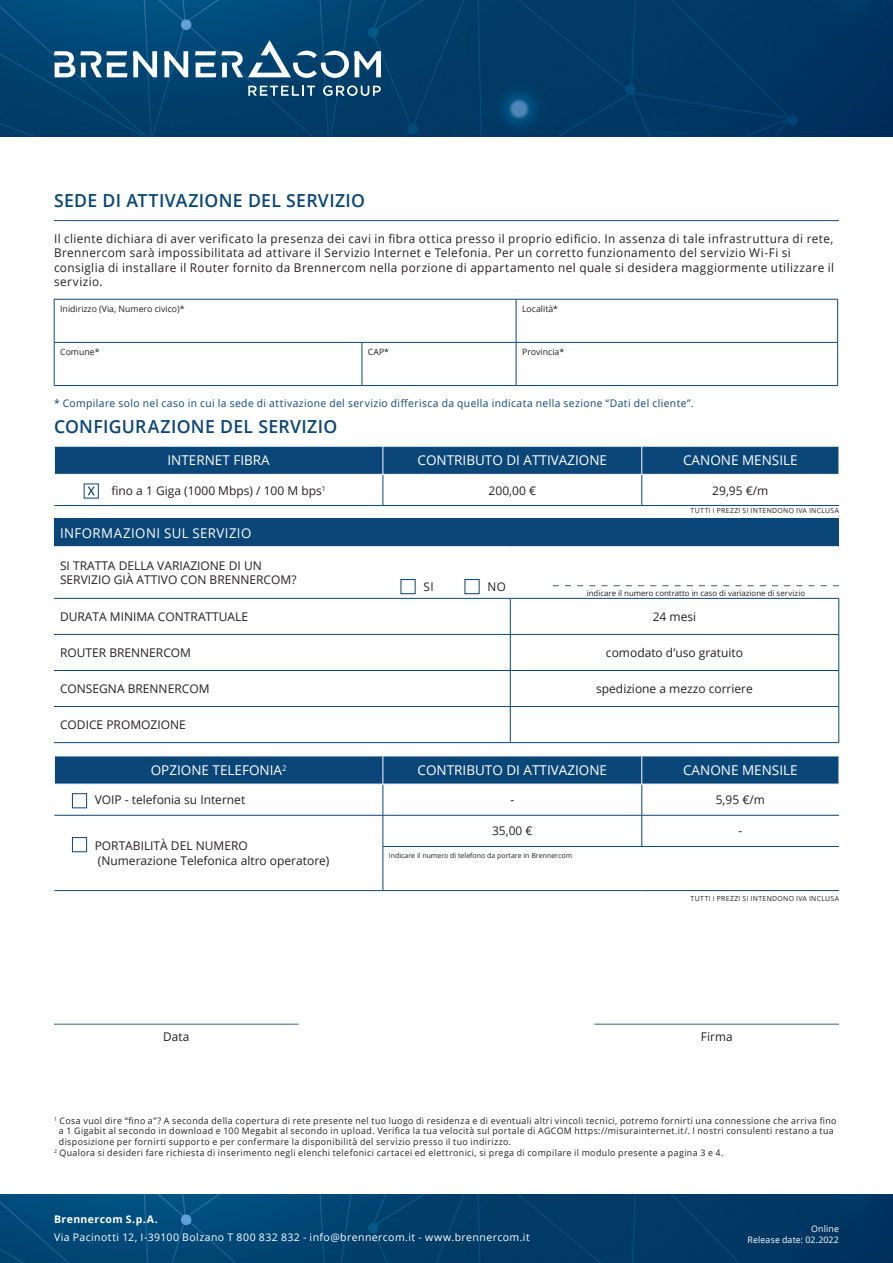
<style>
.page{position:relative;width:893px;height:1263px;background:#fff}
.page>*{position:absolute;margin:0;border:0;box-sizing:border-box;transform-origin:0 0}
.t1{font:600 18px "Open Sans";letter-spacing:.015em;color:#0a4677}
.t2{font:13.5px "Open Sans";color:#fff}
.t3{font:13.5px "Open Sans";letter-spacing:.03em;color:#fff}
.t4{font:12px/14.4px "Open Sans";letter-spacing:.03em;color:#231f20}
.t5{font:12px "Open Sans";color:#231f20}
.t6{font:10.5px "Open Sans";letter-spacing:.04em;color:#0a4677}
.t7{font:10.5px "Open Sans";letter-spacing:.04em;color:#fff}
.t8{font:700 10.5px "Open Sans";letter-spacing:.04em;color:#fff}
.t9{font:9px/10.8px "Open Sans";letter-spacing:.045em;color:#231f20}
.t10{font:9px/10.8px "Open Sans";letter-spacing:.015em;color:#fff;text-align:right}
.t11{font:8.7px "Open Sans";color:#231f20}
.t12{font:7.8px "Open Sans";color:#231f20}
.t13{font:7.05px "Open Sans";letter-spacing:.04em;color:#231f20}
.t14{font:7.05px "Open Sans";color:#231f20}
</style>
<div class="page">
<img style="left:0;top:0;width:893px;height:136px">
<svg style="left:248px;top:86px;width:67px;height:10px"></svg>
<svg style="left:323px;top:85px;width:58px;height:11px"></svg>
<svg style="left:54px;top:51px;width:103px;height:26px"></svg>
<svg style="left:164px;top:51px;width:24px;height:26px"></svg>
<svg style="left:195px;top:40px;width:186px;height:38px"></svg>
<img style="left:0;top:1195px;width:893px;height:68px">
<hr style="left:54px;top:299px;width:308px;height:1px;background:#0a4677">
<hr style="left:54px;top:299px;width:1px;height:43px;background:#0a4677">
<hr style="left:362px;top:299px;width:154px;height:1px;background:#0a4677">
<hr style="left:516px;top:299px;width:322px;height:1px;background:#0a4677">
<hr style="left:516px;top:299px;width:1px;height:43px;background:#0a4677">
<hr style="left:837px;top:299px;width:1px;height:43px;background:#0a4677">
<hr style="left:54px;top:342px;width:308px;height:1px;background:#0a4677">
<hr style="left:54px;top:343px;width:1px;height:42px;background:#0a4677">
<hr style="left:362px;top:342px;width:154px;height:1px;background:#0a4677">
<hr style="left:362px;top:343px;width:1px;height:42px;background:#0a4677">
<hr style="left:516px;top:342px;width:322px;height:1px;background:#0a4677">
<hr style="left:516px;top:343px;width:1px;height:42px;background:#0a4677">
<hr style="left:837px;top:343px;width:1px;height:42px;background:#0a4677">
<hr style="left:54px;top:385px;width:308px;height:1px;background:#0a4677">
<hr style="left:362px;top:385px;width:154px;height:1px;background:#0a4677">
<hr style="left:516px;top:385px;width:322px;height:1px;background:#0a4677">
<div style="left:54px;top:518px;width:785px;height:29px;background:#0a4677"></div>
<hr style="left:54px;top:598px;width:456px;height:1px;background:#0a4677">
<hr style="left:510px;top:598px;width:329px;height:1px;background:#0a4677">
<hr style="left:54px;top:634px;width:456px;height:1px;background:#0a4677">
<hr style="left:510px;top:634px;width:329px;height:1px;background:#0a4677">
<hr style="left:54px;top:670px;width:456px;height:1px;background:#0a4677">
<hr style="left:510px;top:670px;width:329px;height:1px;background:#0a4677">
<hr style="left:54px;top:706px;width:456px;height:1px;background:#0a4677">
<hr style="left:510px;top:706px;width:329px;height:1px;background:#0a4677">
<hr style="left:54px;top:742px;width:456px;height:1px;background:#0a4677">
<hr style="left:510px;top:742px;width:329px;height:1px;background:#0a4677">
<hr style="left:510px;top:598px;width:1px;height:36px;background:#0a4677">
<hr style="left:838px;top:598px;width:1px;height:36px;background:#0a4677">
<hr style="left:510px;top:635px;width:1px;height:35px;background:#0a4677">
<hr style="left:838px;top:635px;width:1px;height:35px;background:#0a4677">
<hr style="left:510px;top:671px;width:1px;height:35px;background:#0a4677">
<hr style="left:838px;top:671px;width:1px;height:35px;background:#0a4677">
<hr style="left:510px;top:707px;width:1px;height:35px;background:#0a4677">
<hr style="left:838px;top:707px;width:1px;height:35px;background:#0a4677">
<hr style="left:54px;top:546px;width:456px;height:1px;background:#fff">
<hr style="left:510px;top:546px;width:329px;height:1px;background:#fff">
<hr style="left:54px;top:220px;width:785px;height:1px;background:#3c5c85">
<hr style="left:54px;top:1024px;width:245px;height:1px;background:#3c5c85">
<hr style="left:594px;top:1024px;width:245px;height:1px;background:#3c5c85">
<svg style="left:88px;top:487px;width:7px;height:8px"></svg>
<hr style="left:383px;top:474px;width:1px;height:31px;background:#0a4677">
<hr style="left:641px;top:474px;width:1px;height:31px;background:#0a4677">
<hr style="left:54px;top:505px;width:329px;height:1px;background:#0a4677">
<hr style="left:383px;top:505px;width:259px;height:1px;background:#0a4677">
<hr style="left:642px;top:505px;width:197px;height:1px;background:#0a4677">
<hr style="left:383px;top:474px;width:259px;height:1px;background:#fff">
<svg style="left:54px;top:446px;width:785px;height:28px;background:#134c7c"></svg>
<div style="left:84px;top:484px;width:15px;height:14px;border:1px solid #0a4677"></div>
<div style="left:401px;top:579px;width:14px;height:15px;border:1px solid #0a4677"></div>
<div style="left:465px;top:579px;width:14px;height:15px;border:1px solid #0a4677"></div>
<svg style="left:553px;top:585px;width:286px;height:1px"></svg>
<hr style="left:383px;top:784px;width:1px;height:31px;background:#0a4677">
<hr style="left:641px;top:784px;width:1px;height:31px;background:#0a4677">
<hr style="left:54px;top:815px;width:329px;height:1px;background:#0a4677">
<hr style="left:383px;top:815px;width:259px;height:1px;background:#0a4677">
<hr style="left:383px;top:815px;width:1px;height:31px;background:#0a4677">
<hr style="left:642px;top:815px;width:197px;height:1px;background:#0a4677">
<hr style="left:641px;top:815px;width:1px;height:31px;background:#0a4677">
<hr style="left:383px;top:846px;width:259px;height:1px;background:#0a4677">
<hr style="left:383px;top:847px;width:1px;height:43px;background:#0a4677">
<hr style="left:642px;top:846px;width:197px;height:1px;background:#0a4677">
<hr style="left:54px;top:890px;width:329px;height:1px;background:#0a4677">
<hr style="left:383px;top:890px;width:259px;height:1px;background:#0a4677">
<hr style="left:642px;top:890px;width:197px;height:1px;background:#0a4677">
<hr style="left:383px;top:784px;width:259px;height:1px;background:#fff">
<svg style="left:54px;top:756px;width:785px;height:28px;background:#124c7b"></svg>
<div style="left:72px;top:793px;width:15px;height:15px;border:1px solid #0a4677"></div>
<div style="left:72px;top:837px;width:15px;height:15px;border:1px solid #0a4677"></div>
<p class="t1" style="left:54px;top:188px;width:313px">SEDE DI ATTIVAZIONE DEL SERVIZIO</p>
<p class="t4" style="left:54px;top:231px;width:781px">Il cliente dichiara di aver verificato la presenza dei cavi in fibra ottica presso il proprio edificio. In assenza di tale infrastruttura di rete,</p>
<p class="t4" style="left:54px;top:246px;width:782px">Brennercom sarà impossibilitata ad attivare il Servizio Internet e Telefonia. Per un corretto funzionamento del servizio Wi-Fi si consiglia di installare il Router fornito da Brennercom nella porzione di appartamento nel quale si desidera maggiormente utilizzare il servizio.</p>
<p class="t11" style="left:60px;top:303px;width:126px">Inidirizzo (Via, Numero civico)*</p>
<p class="t11" style="left:522px;top:303px;width:38px">Località*</p>
<p class="t11" style="left:60px;top:346px;width:41px">Comune*</p>
<p class="t11" style="left:368px;top:346px;width:23px">CAP*</p>
<p class="t11" style="left:522px;top:346px;width:44px">Provincia*</p>
<p class="t6" style="left:54px;top:395px;width:641px">* Compilare solo nel caso in cui la sede di attivazione del servizio differisca da quella indicata nella sezione “Dati del cliente”.</p>
<p class="t1" style="left:54px;top:414px;width:285px">CONFIGURAZIONE DEL SERVIZIO</p>
<p class="t2" style="left:167px;top:451px;width:104px">INTERNET FIBRA</p>
<p class="t2" style="left:418px;top:451px;width:191px">CONTRIBUTO DI ATTIVAZIONE</p>
<p class="t2" style="left:683px;top:451px;width:116px">CANONE MENSILE</p>
<p class="t5" style="left:111px;top:482px;width:216px">fino a 1 Giga (1000 Mbps) / 100 M bps<sup>1</sup></p>
<p class="t4" style="left:489px;top:483px;width:49px">200,00 €</p>
<p class="t4" style="left:712px;top:483px;width:58px">29,95 €/m</p>
<p class="t13" style="left:691px;top:506px;width:150px">TUTTI I PREZZI SI INTENDONO IVA INCLUSA</p>
<p class="t3" style="left:60px;top:524px;width:193px">INFORMAZIONI SUL SERVIZIO</p>
<p class="t5" style="left:60px;top:557px;width:203px">SI TRATTA DELLA VARIAZIONE DI UN</p>
<p class="t5" style="left:60px;top:572px;width:238px">SERVIZIO GIÀ ATTIVO CON BRENNERCOM?</p>
<p class="t5" style="left:60px;top:608px;width:190px">DURATA MINIMA CONTRATTUALE</p>
<p class="t4" style="left:653px;top:609px;width:45px">24 mesi</p>
<p class="t5" style="left:60px;top:644px;width:133px">ROUTER BRENNERCOM</p>
<p class="t5" style="left:606px;top:644px;width:139px">comodato d’uso gratuito</p>
<p class="t5" style="left:60px;top:680px;width:151px">CONSEGNA BRENNERCOM</p>
<p class="t5" style="left:596px;top:680px;width:158px">spedizione a mezzo corriere</p>
<p class="t5" style="left:60px;top:717px;width:127px">CODICE PROMOZIONE</p>
<p class="t4" style="left:424px;top:579px;width:12px">SI</p>
<p class="t4" style="left:488px;top:579px;width:20px">NO</p>
<p class="t12" style="left:587px;top:587px;width:220px">indicare il numero contratto in caso di variazione di servizio</p>
<p class="t2" style="left:151px;top:761px;width:137px">OPZIONE TELEFONIA<sup>2</sup></p>
<p class="t2" style="left:418px;top:761px;width:191px">CONTRIBUTO DI ATTIVAZIONE</p>
<p class="t2" style="left:683px;top:761px;width:116px">CANONE MENSILE</p>
<p class="t5" style="left:95px;top:792px;width:152px">VOIP - telefonia su Internet</p>
<p class="t4" style="left:510px;top:792px;width:5px">-</p>
<p class="t4" style="left:716px;top:792px;width:51px">5,95 €/m</p>
<p class="t5" style="left:95px;top:838px;width:155px">PORTABILITÀ DEL NUMERO</p>
<p class="t5" style="left:98px;top:852px;width:233px">(Numerazione Telefonica altro operatore)</p>
<p class="t4" style="left:492px;top:824px;width:42px">35,00 €</p>
<p class="t4" style="left:738px;top:824px;width:5px">-</p>
<p class="t14" style="left:389px;top:850px;width:185px">Indicare il numero di telefono da portare in Brennercom</p>
<p class="t13" style="left:691px;top:894px;width:150px">TUTTI I PREZZI SI INTENDONO IVA INCLUSA</p>
<p class="t4" style="left:163px;top:1029px;width:28px">Data</p>
<p class="t4" style="left:701px;top:1029px;width:33px">Firma</p>
<p class="t9" style="left:59px;top:1115px;width:779px;text-indent:-5px"><sup>1</sup> Cosa vuol dire “fino a”? A seconda della copertura di rete presente nel tuo luogo di residenza e di eventuali altri vincoli tecnici, potremo fornirti una connessione che arriva fino a 1 Gigabit al secondo in download e 100 Megabit al secondo in upload. Verifica la tua velocità sul portale di AGCOM https://misurainternet.it/. I nostri consulenti restano a tua disposizione per fornirti supporto e per confermare la disponibilità del servizio presso il tuo indirizzo.</p>
<p class="t9" style="left:54px;top:1147px;width:671px"><sup>2</sup> Qualora si desideri fare richiesta di inserimento negli elenchi telefonici cartacei ed elettronici, si prega di compilare il modulo presente a pagina 3 e 4.</p>
<p class="t8" style="left:54px;top:1211px;width:105px">Brennercom S.p.A.</p>
<p class="t7" style="left:54px;top:1230px;width:477px">Via Pacinotti 12, I-39100 Bolzano T 800 832 832 - info@brennercom.it - www.brennercom.it</p>
<p class="t10" style="left:747px;top:1223px;width:93px">Online<br>Release date: 02.2022</p>
</div>
